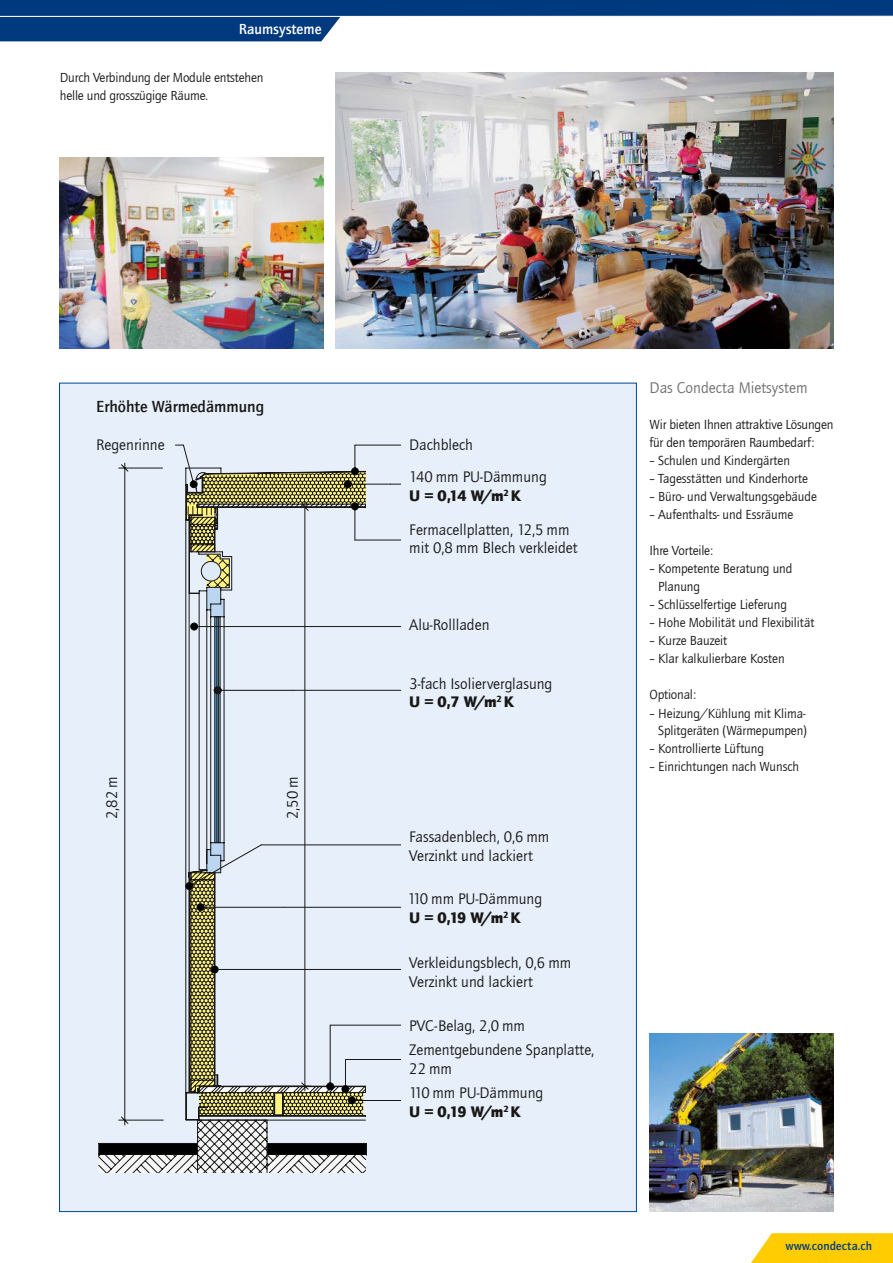
<style>
.page{position:relative;width:893px;height:1263px;background:#fff}
.page>*{position:absolute;margin:0;border:0;box-sizing:border-box;transform-origin:0 0}
.t1{font:500 16.5px "Quay Sans ITC Com";color:#181716}
.t2{font:15.9px "Quay Sans ITC Com";color:#6e6e6e}
.t3{font:15.75px/18.6px "Quay Sans ITC Com";color:#181716}
.t4{font:900 15.75px "Quay Sans ITC Com";color:#181716}
.t5{font:500 15px "Quay Sans ITC Com";color:#fff}
.t6{font:13.5px/18px "Quay Sans ITC Com";letter-spacing:-.005em;color:#181716}
.t7{font:500 12px "AT Quay Sans";color:#003c7f}
.s1{font-weight:900}
</style>
<div class="page">
<img style="left:336px;top:72px;width:497px;height:277px">
<img style="left:60px;top:157px;width:263px;height:192px">
<svg style="left:0;top:0;width:893px;height:42px"></svg>
<hr style="left:0;top:16px;width:341px;height:1px;background:#fff">
<svg style="left:751px;top:1233px;width:142px;height:30px;background:#fed014"></svg>
<div style="left:60px;top:383px;width:576px;height:828px;background:#e7effa"></div>
<img style="left:649px;top:1033px;width:184px;height:179px">
<svg style="left:98px;top:444px;width:303px;height:728px"></svg>
<hr style="left:294px;top:690px;width:107px;height:1px;background:#181716">
<p class="t5" style="left:239px;top:20px;width:84px">Raumsysteme</p>
<p class="t6" style="left:60px;top:69px;width:205px">Durch Verbindung der Module entstehen helle und grosszügige Räume.</p>
<p class="t1" style="left:96px;top:397px;width:169px">Erhöhte Wärmedämmung</p>
<p class="t3" style="left:96px;top:436px;width:70px">Regenrinne</p>
<p class="t3" style="left:103px;top:819px;width:44px;rotate:-90deg">2,82 m</p>
<p class="t3" style="left:283px;top:819px;width:44px;rotate:-90deg">2,50 m</p>
<p class="t3" style="left:409px;top:436px;width:65px">Dachblech</p>
<p class="t3" style="left:409px;top:468px;width:139px">140 mm PU-Dämmung<br><span class="s1">U = 0,14 W/m</span><sup>2</sup> <span class="s1">K</span></p>
<p class="t3" style="left:409px;top:520px;width:170px">Fermacellplatten, 12,5 mm mit 0,8 mm Blech verkleidet</p>
<p class="t3" style="left:409px;top:616px;width:82px">Alu-Rollladen</p>
<p class="t3" style="left:409px;top:674px;width:145px">3-fach Isolierverglasung<br><span class="s1">U = 0,7 W/m</span><sup>2</sup> <span class="s1">K</span></p>
<p class="t3" style="left:409px;top:827px;width:142px">Fassadenblech, 0,6 mm<br>Verzinkt und lackiert</p>
<p class="t3" style="left:408px;top:889px;width:136px">110 mm PU-Dämmung<br><span class="s1">U = 0,19 W/m</span><sup>2</sup> <span class="s1">K</span></p>
<p class="t3" style="left:409px;top:953px;width:163px">Verkleidungsblech, 0,6 mm<br>Verzinkt und lackiert</p>
<p class="t3" style="left:409px;top:1013px;width:187px;line-height:24.9px">PVC-Belag, 2,0 mm<br>Zementgebundene Spanplatte,</p>
<p class="t3" style="left:409px;top:1057px;width:136px;line-height:24.3px">22 mm<br>110 mm PU-Dämmung</p>
<p class="t4" style="left:409px;top:1101px;width:113px">U = 0,19 W/m<sup>2</sup> K</p>
<p class="t2" style="left:649px;top:379px;width:160px">Das Condecta Mietsystem</p>
<p class="t6" style="left:649px;top:416px;width:185px">Wir bieten Ihnen attraktive Lösungen für den temporären Raumbedarf:</p>
<p class="t6" style="left:649px;top:452px;width:142px">– Schulen und Kindergärten</p>
<p class="t6" style="left:649px;top:470px;width:160px">– Tagesstätten und Kinderhorte</p>
<p class="t6" style="left:649px;top:488px;width:169px">– Büro- und Verwaltungsgebäude</p>
<p class="t6" style="left:649px;top:506px;width:145px">– Aufenthalts- und Essräume</p>
<p class="t6" style="left:649px;top:542px;width:65px">Ihre Vorteile:</p>
<p class="t6" style="left:658px;top:560px;width:136px;text-indent:-9px">– Kompetente Beratung und<br>Planung</p>
<p class="t6" style="left:649px;top:596px;width:139px">– Schlüsselfertige Lieferung</p>
<p class="t6" style="left:649px;top:614px;width:166px">– Hohe Mobilität und Flexibilität</p>
<p class="t6" style="left:649px;top:632px;width:79px">– Kurze Bauzeit</p>
<p class="t6" style="left:649px;top:650px;width:137px">– Klar kalkulierbare Kosten</p>
<p class="t6" style="left:649px;top:686px;width:48px">Optional:</p>
<p class="t6" style="left:649px;top:704px;width:159px;text-align:right">– Heizung/Kühlung mit Klima-<br>Splitgeräten (Wärmepumpen)</p>
<p class="t6" style="left:649px;top:740px;width:116px">– Kontrollierte Lüftung</p>
<p class="t6" style="left:649px;top:758px;width:151px">– Einrichtungen nach Wunsch</p>
<p class="t7" style="left:785px;top:1238px;width:88px">www.condecta.ch</p>
</div>
